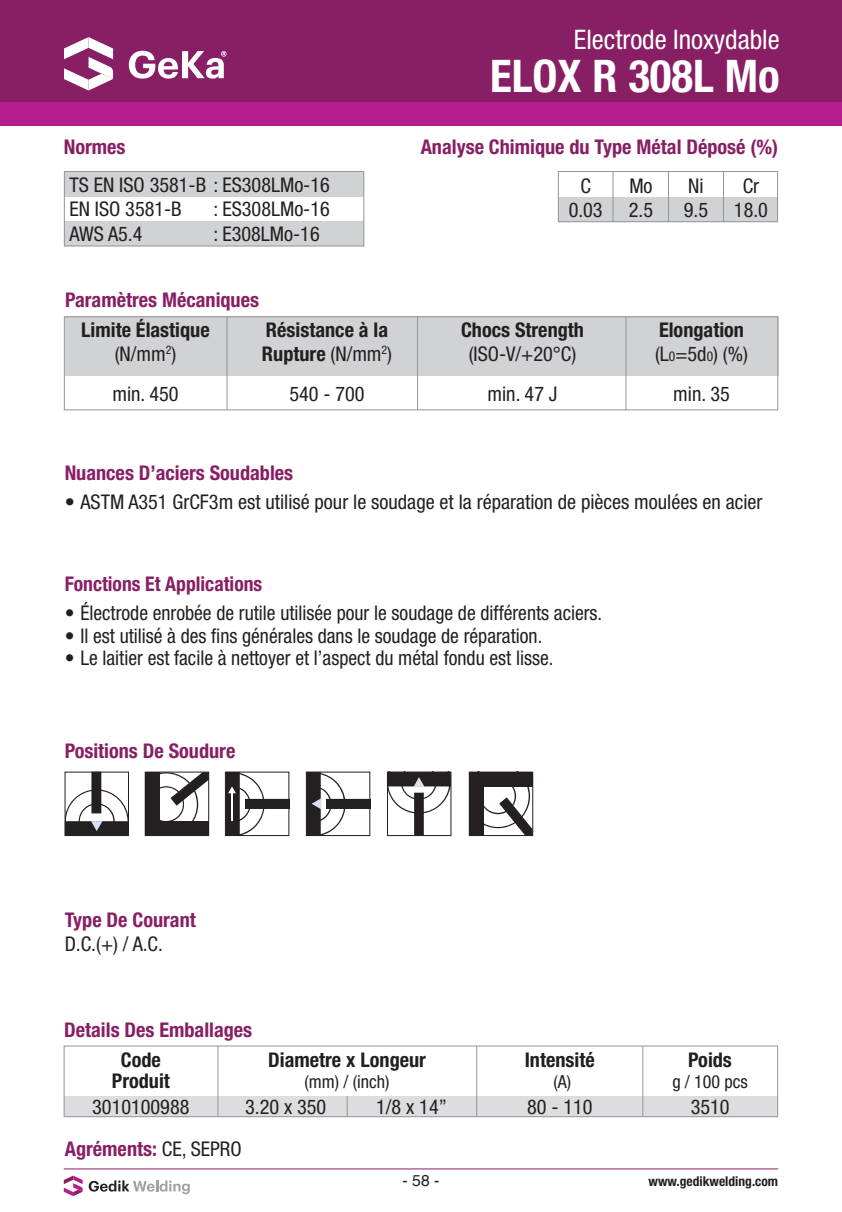
<style>
.page{position:relative;width:842px;height:1212px;background:#fff}
.page>*{position:absolute;margin:0;border:0;box-sizing:border-box;transform-origin:0 0}
.t1{font:700 condensed 45px "Helvetica Neue LT Std";color:#fff}
.t2{font:condensed 27px "Helvetica Neue LT Std";color:#fff}
.t3{font:condensed 20.25px/24.3px "Helvetica Neue LT Std";color:#231f20}
.t4{font:700 condensed 20.25px "Helvetica Neue LT Std";color:#881f65}
.t5{font:700 condensed 20.25px "Helvetica Neue LT Std";color:#231f20}
.t6{font:condensed 18px "Helvetica Neue LT Std";color:#231f20}
.t7{font:15.75px "Helvetica";color:#231f20}
.t8{font:700 condensed 13.5px "Helvetica Neue LT Std";color:#231f20}
.s1{font-weight:400}
.s2{font-size:13.5px}
.s3{font-weight:400;color:#231f20}
</style>
<div class="page">
<hr style="left:64px;top:1168px;width:714px;height:1px;background:#881f65">
<svg style="left:89px;top:1180px;width:101px;height:14px"></svg>
<svg style="left:64px;top:1175px;width:19px;height:21px"></svg>
<div style="left:64px;top:1096px;width:713px;height:21px;background:#dcdddf"></div>
<div style="left:64px;top:1046px;width:714px;height:71px;border:1px solid #939598"></div>
<hr style="left:218px;top:1046px;width:1px;height:71px;background:#939598">
<hr style="left:476px;top:1046px;width:1px;height:71px;background:#939598">
<svg style="left:347px;top:1096px;width:1px;height:21px"></svg>
<hr style="left:642px;top:1046px;width:1px;height:71px;background:#939598">
<div style="left:0;top:0;width:842px;height:102px;background:#881f65"></div>
<div style="left:0;top:102px;width:842px;height:23px;background:#b41e8d"></div>
<svg style="left:64px;top:37px;width:49px;height:53px"></svg>
<svg style="left:129px;top:51px;width:98px;height:28px"></svg>
<div style="left:65px;top:172px;width:299px;height:25px;background:#d1d2d4"></div>
<div style="left:65px;top:221px;width:299px;height:25px;background:#d1d2d4"></div>
<div style="left:64px;top:171px;width:300px;height:75px;border:1px solid #939598"></div>
<svg style="left:65px;top:772px;width:64px;height:64px"></svg>
<svg style="left:145px;top:772px;width:64px;height:64px"></svg>
<svg style="left:225px;top:772px;width:65px;height:64px"></svg>
<hr style="left:231px;top:792px;width:2px;height:29px;background:#fff">
<svg style="left:306px;top:772px;width:65px;height:64px"></svg>
<svg style="left:387px;top:772px;width:64px;height:63px"></svg>
<svg style="left:469px;top:772px;width:64px;height:64px"></svg>
<div style="left:558px;top:197px;width:220px;height:25px;background:#d1d2d4"></div>
<div style="left:558px;top:171px;width:220px;height:51px;border:1px solid #939598"></div>
<hr style="left:613px;top:171px;width:1px;height:51px;background:#939598">
<hr style="left:668px;top:171px;width:1px;height:51px;background:#939598">
<hr style="left:723px;top:171px;width:1px;height:51px;background:#939598">
<div style="left:65px;top:316px;width:713px;height:60px;background:#d1d2d4"></div>
<hr style="left:227px;top:316px;width:1px;height:94px;background:#939598">
<hr style="left:417px;top:316px;width:1px;height:94px;background:#939598">
<hr style="left:626px;top:316px;width:1px;height:94px;background:#939598">
<div style="left:64px;top:316px;width:714px;height:94px;border:1px solid #939598"></div>
<p class="t2" style="left:574px;top:24px;width:207px">Electrode Inoxydable</p>
<p class="t1" style="left:490px;top:49px;width:291px">ELOX R 308L Mo</p>
<p class="t4" style="left:64px;top:135px;width:63px">Normes</p>
<p class="t4" style="left:421px;top:135px;width:359px">Analyse Chimique du Type Métal Déposé (%)</p>
<p class="t3" style="left:69px;top:172px;width:262px">TS EN ISO 3581-B : ES308LMo-16</p>
<p class="t3" style="left:69px;top:197px;width:114px">EN ISO 3581-B</p>
<p class="t3" style="left:213px;top:197px;width:118px">: ES308LMo-16</p>
<p class="t3" style="left:69px;top:221px;width:75px">AWS A5.4</p>
<p class="t3" style="left:213px;top:221px;width:108px">: E308LMo-16</p>
<p class="t4" style="left:65px;top:287px;width:196px">Paramètres Mécaniques</p>
<p class="t5" style="left:81px;top:317px;width:130px">Limite Élastique</p>
<p class="t3" style="left:115px;top:341px;width:63px">(N/mm<sup>2</sup>)</p>
<p class="t3" style="left:112px;top:382px;width:68px">min. 450</p>
<p class="t5" style="left:266px;top:317px;width:124px">Résistance à la</p>
<p class="t5" style="left:262px;top:341px;width:132px">Rupture <span class="s1">(N/mm</span><sup>2</sup><span class="s1">)</span></p>
<p class="t3" style="left:289px;top:382px;width:77px">540 - 700</p>
<p class="t3" style="left:580px;top:173px;width:12px">C</p>
<p class="t3" style="left:569px;top:197px;width:36px">0.03</p>
<p class="t3" style="left:629px;top:173px;width:26px">Mo<br>2.5</p>
<p class="t3" style="left:684px;top:173px;width:26px">Ni<br>9.5</p>
<p class="t3" style="left:743px;top:173px;width:18px">Cr</p>
<p class="t3" style="left:734px;top:197px;width:36px">18.0</p>
<p class="t5" style="left:461px;top:317px;width:124px">Chocs Strength</p>
<p class="t3" style="left:469px;top:341px;width:109px">(ISO-V/+20°C)</p>
<p class="t3" style="left:487px;top:382px;width:72px">min. 47 J</p>
<p class="t5" style="left:659px;top:317px;width:87px">Elongation</p>
<p class="t3" style="left:655px;top:341px;width:94px">(L<span class="s2">0</span>=5d<span class="s2">0</span>) (%)</p>
<p class="t3" style="left:673px;top:382px;width:58px">min. 35</p>
<p class="t4" style="left:65px;top:460px;width:230px">Nuances D’aciers Soudables</p>
<p class="t3" style="left:65px;top:489px;width:699px">• ASTM A351 GrCF3m est utilisé pour le soudage et la réparation de pièces moulées en acier</p>
<p class="t4" style="left:65px;top:572px;width:199px">Fonctions Et Applications</p>
<p class="t3" style="left:65px;top:600px;width:539px">• Électrode enrobée de rutile utilisée pour le soudage de différents aciers.</p>
<p class="t3" style="left:65px;top:623px;width:479px">• Il est utilisé à des fins générales dans le soudage de réparation.</p>
<p class="t3" style="left:65px;top:645px;width:490px">• Le laitier est facile à nettoyer et l’aspect du métal fondu est lisse.</p>
<p class="t4" style="left:65px;top:739px;width:172px">Positions De Soudure</p>
<p class="t4" style="left:65px;top:907px;width:133px">Type De Courant</p>
<p class="t3" style="left:65px;top:931px;width:100px">D.C.(+) / A.C.</p>
<p class="t4" style="left:64px;top:1018px;width:190px">Details Des Emballages</p>
<p class="t5" style="left:121px;top:1048px;width:42px">Code</p>
<p class="t5" style="left:112px;top:1068px;width:60px">Produit</p>
<p class="t5" style="left:268px;top:1048px;width:159px">Diametre x Longeur</p>
<p class="t6" style="left:305px;top:1071px;width:86px">(mm) / (inch)</p>
<p class="t5" style="left:525px;top:1048px;width:72px">Intensité</p>
<p class="t6" style="left:553px;top:1071px;width:19px">(A)</p>
<p class="t5" style="left:688px;top:1048px;width:45px">Poids</p>
<p class="t6" style="left:672px;top:1071px;width:77px">g / 100 pcs</p>
<p class="t3" style="left:92px;top:1094px;width:99px">3010100988</p>
<p class="t3" style="left:245px;top:1094px;width:83px">3.20 x 350</p>
<p class="t3" style="left:376px;top:1094px;width:72px">1/8 x 14”</p>
<p class="t3" style="left:527px;top:1094px;width:67px">80 - 110</p>
<p class="t3" style="left:691px;top:1094px;width:40px">3510</p>
<p class="t4" style="left:65px;top:1137px;width:178px">Agréments: <span class="s3">CE, SEPRO</span></p>
<p class="t7" style="left:403px;top:1169px;width:38px">- 58 -</p>
<p class="t8" style="left:648px;top:1173px;width:131px">www.gedikwelding.com</p>
</div>
